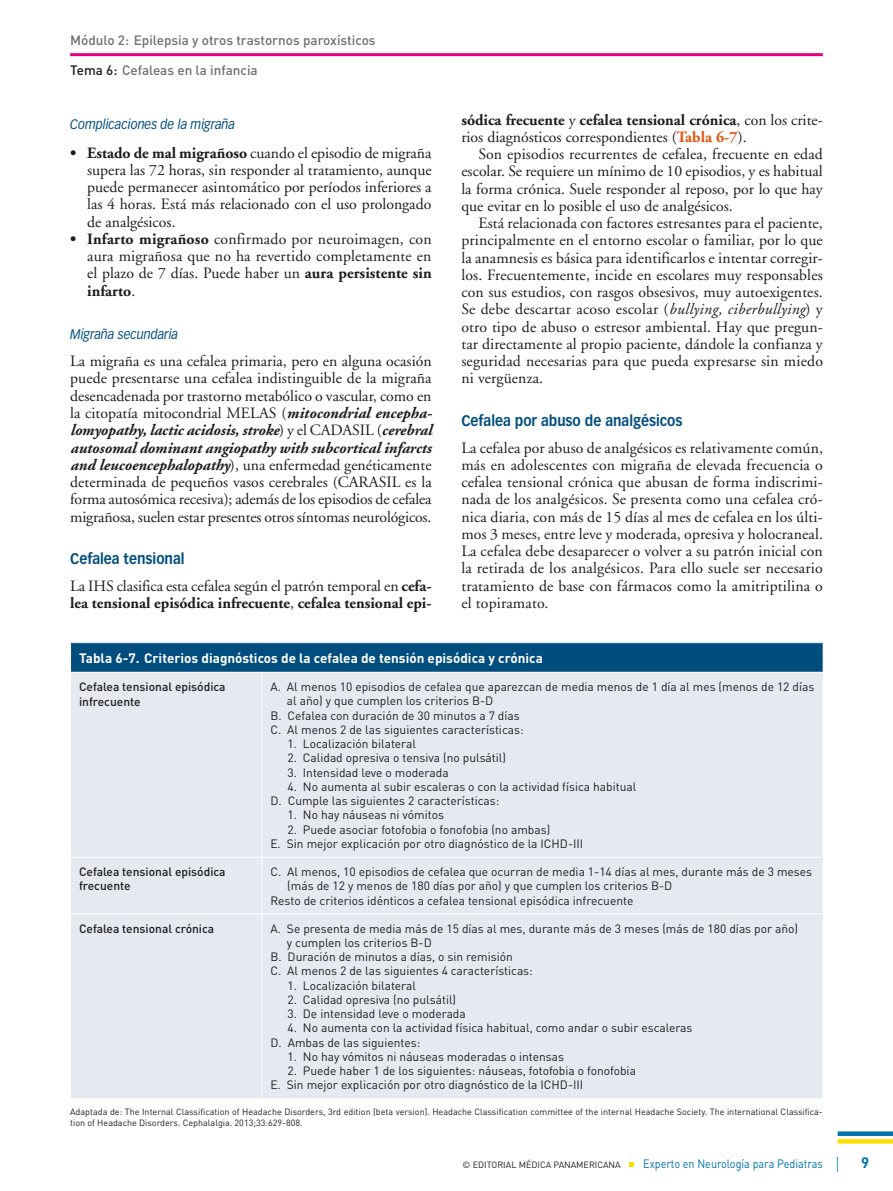
<style>
.page{position:relative;width:893px;height:1191px;background:#fff}
.page>*{position:absolute;margin:0;border:0;box-sizing:border-box;transform-origin:0 0}
.t1{font:15.75px/17.2px "Adobe Garamond";color:#1d1d1b;text-align:justify}
.t2{font:700 15.75px/17.2px "Adobe Garamond";color:#1d1d1b}
.t3{font:700 15px "Vectora LT Std";color:#004d7e;scale:.9 1}
.t4{font:700 15px "DIN";color:#0073ab}
.t5{font:500 13.5px "DIN";color:#706f6f}
.t6{font:700 13.5px "DIN";color:#fff}
.t7{font:italic 13.5px "Vectora LT Std";color:#004d7e;scale:.9 1}
.t8{font:12px/14.2px "DIN";color:#1d1d1b}
.t9{font:500 12px/14.2px "DIN";color:#1d1d1b}
.t10{font:12px "DIN";color:#0073ab;scale:.9 1}
.t11{font:9px/11.2px "DIN";color:#1d1d1b}
.s1{color:#1d1d1b}
.s2{font-weight:700}
.s3{font-weight:700;font-style:italic}
.s4{font-weight:400}
.s5{font-weight:700;color:#e6540f}
.s6{font-style:italic}
.s7{font-family:"Optima LT Std";font-size:15px}
</style>
<div class="page">
<hr style="left:70px;top:53px;width:753px;height:3px;background:#e6007d">
<div style="left:838px;top:1131px;width:55px;height:5px;background:#0073ab"></div>
<svg style="left:838px;top:1139px;width:55px;height:4px"></svg>
<svg style="left:630px;top:1162px;width:4px;height:4px"></svg>
<div style="left:71px;top:642px;width:752px;height:30px;background:#004d7e"></div>
<div style="left:71px;top:673px;width:752px;height:425px;background:#e7e9f1"></div>
<hr style="left:70px;top:642px;width:192px;height:1px;background:#fff">
<hr style="left:262px;top:642px;width:562px;height:1px;background:#fff">
<hr style="left:261px;top:672px;width:1px;height:185px;background:#fff">
<hr style="left:70px;top:857px;width:192px;height:1px;background:#fff">
<hr style="left:262px;top:857px;width:562px;height:1px;background:#fff">
<hr style="left:261px;top:857px;width:1px;height:56px;background:#fff">
<hr style="left:70px;top:913px;width:192px;height:1px;background:#fff">
<hr style="left:262px;top:913px;width:562px;height:1px;background:#fff">
<hr style="left:261px;top:914px;width:1px;height:184px;background:#fff">
<p class="t5" style="left:70px;top:32px;width:307px">Módulo 2: Epilepsia y otros trastornos paroxísticos</p>
<p class="t5" style="left:70px;top:62px;width:189px"><span class="s1">Tema 6:</span> Cefaleas en la infancia</p>
<p class="t7" style="left:70px;top:117px;width:185px">Complicaciones de la migraña</p>
<p class="t1" style="left:87px;top:144px;width:346px;text-indent:-17px"><span class="s2">• Estado de mal migrañoso</span> cuando el episodio de migraña supera las 72 horas, sin responder al tratamiento, aunque puede permanecer asintomático por períodos inferiores a las 4 horas. Está más relacionado con el uso prolongado de analgésicos.</p>
<p class="t1" style="left:87px;top:231px;width:346px;text-indent:-17px"><span class="s2">• Infarto migrañoso</span> confirmado por neuroimagen, con aura migrañosa que no ha revertido completamente en el plazo de 7 días. Puede haber un <span class="s2">aura persistente sin infarto</span>.</p>
<p class="t7" style="left:70px;top:327px;width:122px">Migraña secundaria</p>
<p class="t1" style="left:70px;top:353px;width:363px">La migraña es una cefalea primaria, pero en alguna ocasión puede presentarse una cefalea indistinguible de la migraña desencadenada por trastorno metabólico o vascular, como en la citopatía mitocondrial MELAS (<span class="s3">mitocondrial encepha&shy;lomyopathy, lactic acidosis, stroke</span>) y el CADASIL (<span class="s3">cerebral autosomal dominant angiopathy with subcortical infarcts and leucoencephalopathy</span>), una enfermedad genéticamente determinada de pequeños vasos cerebrales (CARASIL es la forma autosómica recesiva); además de los episodios de cefalea migrañosa, suelen estar presentes otros síntomas neurológicos.</p>
<p class="t3" style="left:70px;top:549px;width:129px">Cefalea tensional</p>
<p class="t2" style="left:70px;top:577px;width:363px"><span class="s4">La IHS clasifica esta cefalea según el patrón temporal en</span> cefa&shy;lea tensional episódica infrecuente<span class="s4">,</span> cefalea tensional epi-</p>
<p class="t1" style="left:461px;top:111px;width:363px"><span class="s2">sódica frecuente</span> y <span class="s2">cefalea tensional crónica</span>, con los crite&shy;rios diagnósticos correspondientes (<span class="s5">Tabla 6-7</span>).</p>
<p class="t1" style="left:461px;top:146px;width:363px;text-indent:17px">Son episodios recurrentes de cefalea, frecuente en edad escolar. Se requiere un mínimo de 10 episodios, y es habitual la forma crónica. Suele responder al reposo, por lo que hay que evitar en lo posible el uso de analgésicos.</p>
<p class="t1" style="left:461px;top:215px;width:363px;text-indent:17px">Está relacionada con factores estresantes para el paciente, principalmente en el entorno escolar o familiar, por lo que la anamnesis es básica para identificarlos e intentar corregir&shy;los. Frecuentemente, incide en escolares muy responsables con sus estudios, con rasgos obsesivos, muy autoexigentes.<br>Se debe descartar acoso escolar (<span class="s6">bullying, ciberbullying</span>) y otro tipo de abuso o estresor ambiental. Hay que pregun&shy;tar directamente al propio paciente, dándole la confianza y seguridad necesarias para que pueda expresarse sin miedo ni vergüenza.</p>
<p class="t3" style="left:461px;top:411px;width:247px">Cefalea por abuso de analgésicos</p>
<p class="t1" style="left:461px;top:439px;width:363px">La cefalea por abuso de analgésicos es relativamente común, más en adolescentes con migraña de elevada frecuencia o cefalea tensional crónica que abusan de forma indiscrimi&shy;nada de los analgésicos. Se presenta como una cefalea cró&shy;nica diaria, con más de 15 días al mes de cefalea en los últi&shy;mos 3 meses, entre leve y moderada, opresiva y holocraneal.<br>La cefalea debe desaparecer o volver a su patrón inicial con la retirada de los analgésicos. Para ello suele ser necesario tratamiento de base con fármacos como la amitriptilina o el topiramato.</p>
<p class="t6" style="left:79px;top:649px;width:465px">Tabla 6-7. Criterios diagnósticos de la cefalea de tensión episódica y crónica</p>
<p class="t9" style="left:79px;top:679px;width:148px">Cefalea tensional episódica infrecuente</p>
<p class="t8" style="left:270px;top:679px;width:545px">A. Al menos 10 episodios de cefalea que aparezcan de media menos de 1 día al mes (menos de 12 días</p>
<p class="t8" style="left:287px;top:694px;width:208px">al año) y que cumplen los criterios B-D</p>
<p class="t8" style="left:270px;top:708px;width:251px">B. Cefalea con duración de 30 minutos a 7 días</p>
<p class="t8" style="left:270px;top:722px;width:255px">C. Al menos 2 de las siguientes características:</p>
<p class="t8" style="left:287px;top:736px;width:130px">1. Localización bilateral</p>
<p class="t8" style="left:287px;top:750px;width:220px">2. Calidad opresiva o tensiva (no pulsátil)</p>
<p class="t8" style="left:287px;top:765px;width:163px">3. Intensidad leve o moderada</p>
<p class="t8" style="left:270px;top:779px;width:367px;text-indent:17px">4. No aumenta al subir escaleras o con la actividad física habitual<br>D. Cumple las siguientes 2 características:</p>
<p class="t8" style="left:287px;top:807px;width:158px">1. No hay náuseas ni vómitos</p>
<p class="t8" style="left:270px;top:822px;width:314px;text-indent:17px">2. Puede asociar fotofobia o fonofobia (no ambas)<br>E. Sin mejor explicación por otro diagnóstico de la ICHD-III</p>
<p class="t9" style="left:79px;top:864px;width:148px">Cefalea tensional episódica frecuente</p>
<p class="t8" style="left:270px;top:864px;width:543px">C. Al menos, 10 episodios de cefalea que ocurran de media 1-14 días al mes, durante más de 3 meses</p>
<p class="t8" style="left:287px;top:878px;width:386px">(más de 12 y menos de 180 días por año) y que cumplen los criterios B-D</p>
<p class="t8" style="left:270px;top:893px;width:364px">Resto de criterios idénticos a cefalea tensional episódica infrecuente</p>
<p class="t9" style="left:79px;top:921px;width:137px">Cefalea tensional crónica</p>
<p class="t8" style="left:270px;top:921px;width:529px">A. Se presenta de media más de 15 días al mes, durante más de 3 meses (más de 180 días por año)</p>
<p class="t8" style="left:287px;top:935px;width:146px">y cumplen los criterios B-D</p>
<p class="t8" style="left:270px;top:949px;width:244px">B. Duración de minutos a días, o sin remisión</p>
<p class="t8" style="left:270px;top:963px;width:264px">C. Al menos 2 de las siguientes 4 características:</p>
<p class="t8" style="left:287px;top:978px;width:130px">1. Localización bilateral</p>
<p class="t8" style="left:287px;top:992px;width:170px">2. Calidad opresiva (no pulsátil)</p>
<p class="t8" style="left:287px;top:1006px;width:180px">3. De intensidad leve o moderada</p>
<p class="t8" style="left:270px;top:1020px;width:424px;text-indent:17px">4. No aumenta con la actividad física habitual, como andar o subir escaleras<br>D. Ambas de las siguientes:</p>
<p class="t8" style="left:287px;top:1049px;width:278px">1. No hay vómitos ni náuseas moderadas o intensas</p>
<p class="t8" style="left:270px;top:1063px;width:367px;text-indent:17px">2. Puede haber 1 de los siguientes: náuseas, fotofobia o fonofobia<br>E. Sin mejor explicación por otro diagnóstico de la ICHD-III</p>
<p class="t11" style="left:70px;top:1105px;width:754px">Adaptada de: The Internal Classification of Headache Disorders, 3rd edition (beta version). Headache Classification committee of the internal Headache Society. The international Classifica&shy;tion of Headache Disorders. Cephalalgia. 2013;33:629-808.</p>
<p class="t11" style="left:463px;top:1159px;width:160px">© EDITORIAL MÉDICA PANAMERICANA</p>
<p class="t10" style="left:643px;top:1156px;width:220px">Experto en Neurología para Pediatras <span class="s7">|</span></p>
<p class="t4" style="left:861px;top:1153px;width:10px">9</p>
</div>
